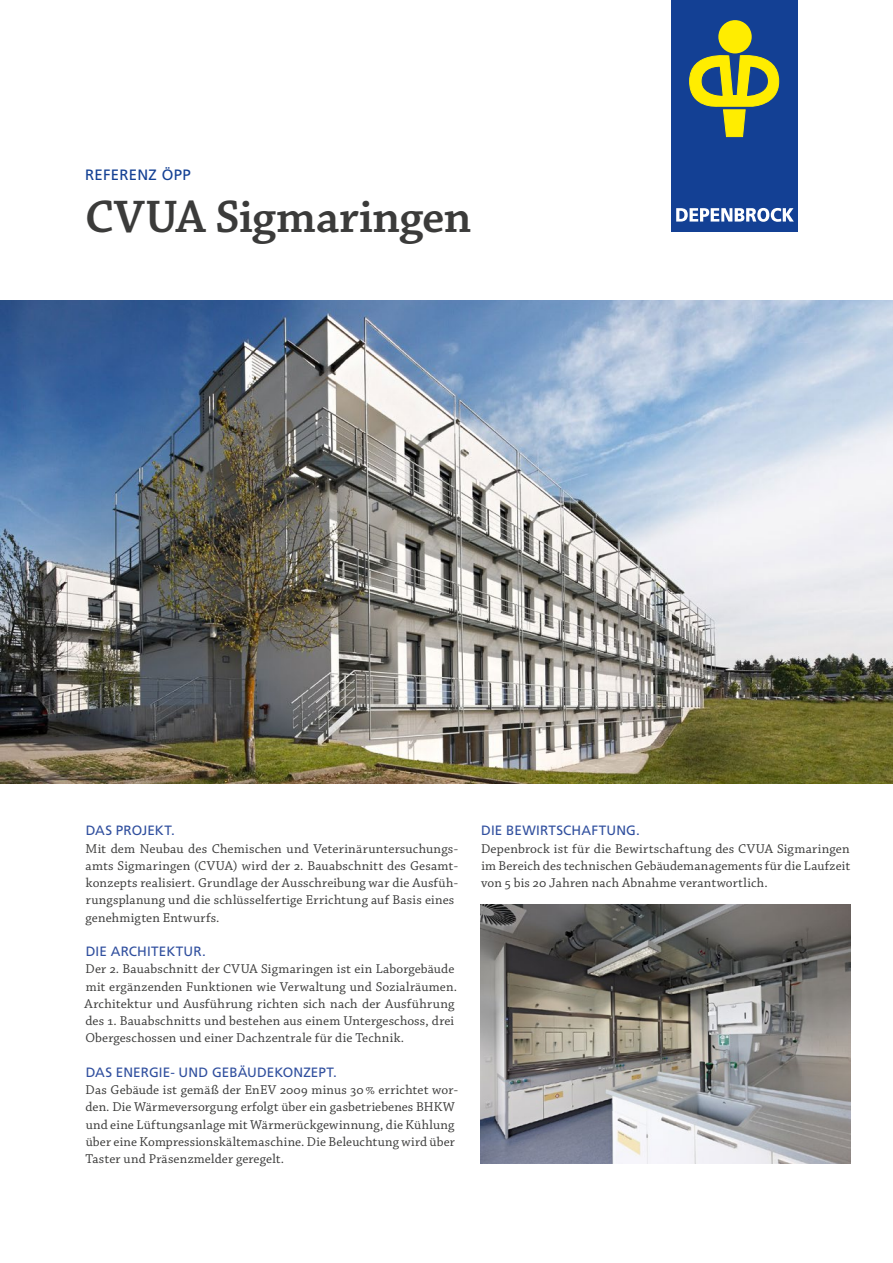
<style>
.page{position:relative;width:893px;height:1263px;background:#fff}
.page>*{position:absolute;margin:0;border:0;box-sizing:border-box;transform-origin:0 0}
.t1{font:600 48px "Chaparral Pro";letter-spacing:-.005em;color:#3b3b3a}
.t2{font:15px "Frutiger LT Std";letter-spacing:.02em;color:#134094}
.t3{font:13.5px/17.2px "Chaparral Pro";letter-spacing:.015em;color:#3b3b3a}
.t4{font:13.5px "Frutiger LT Std";letter-spacing:.01em;color:#304f9e}
</style>
<div class="page">
<img style="left:0;top:301px;width:893px;height:483px">
<svg style="left:671px;top:0;width:127px;height:232px;background:#3d5f81"></svg>
<img style="left:480px;top:904px;width:370px;height:259px">
<p class="t2" style="left:85px;top:166px;width:107px">REFERENZ ÖPP</p>
<h1 class="t1" style="left:85px;top:189px;width:388px">CVUA Sigmaringen</h1>
<p class="t4" style="left:86px;top:823px;width:91px">DAS PROJEKT.</p>
<p class="t3" style="left:86px;top:840px;width:374px">Mit dem Neubau des Chemischen und Veterinäruntersuchungs&shy;amts Sigmaringen (CVUA) wird der 2. Bauabschnitt des Gesamt&shy;konzepts realisiert. Grundlage der Ausschreibung war die Ausfüh&shy;rungsplanung und die schlüsselfertige Errichtung auf Basis eines genehmigten Entwurfs.</p>
<p class="t4" style="left:86px;top:943px;width:122px">DIE ARCHITEKTUR.</p>
<p class="t3" style="left:85px;top:961px;width:374px">Der 2. Bauabschnitt der CVUA Sigmaringen ist ein Laborgebäude mit ergänzenden Funktionen wie Verwaltung und Sozialräumen.<br>Architektur und Ausführung richten sich nach der Ausführung des 1. Bauabschnitts und bestehen aus einem Untergeschoss, drei Obergeschossen und einer Dachzentrale für die Technik.</p>
<p class="t4" style="left:86px;top:1064px;width:253px">DAS ENERGIE- UND GEBÄUDEKONZEPT.</p>
<p class="t3" style="left:85px;top:1082px;width:374px">Das Gebäude ist gemäß der EnEV 2009 minus 30% errichtet wor&shy;den. Die Wärmeversorgung erfolgt über ein gasbetriebenes BHKW und eine Lüftungsanlage mit Wärmerückgewinnung, die Kühlung über eine Kompressionskältemaschine. Die Beleuchtung wird über Taster und Präsenzmelder geregelt.</p>
<p class="t4" style="left:481px;top:823px;width:160px">DIE BEWIRTSCHAFTUNG.</p>
<p class="t3" style="left:481px;top:840px;width:371px;text-align:justify">Depenbrock ist für die Bewirtschaftung des CVUA Sigmaringen im Bereich des technischen Gebäudemanagements für die Laufzeit von 5 bis 20 Jahren nach Abnahme verantwortlich.</p>
</div>
